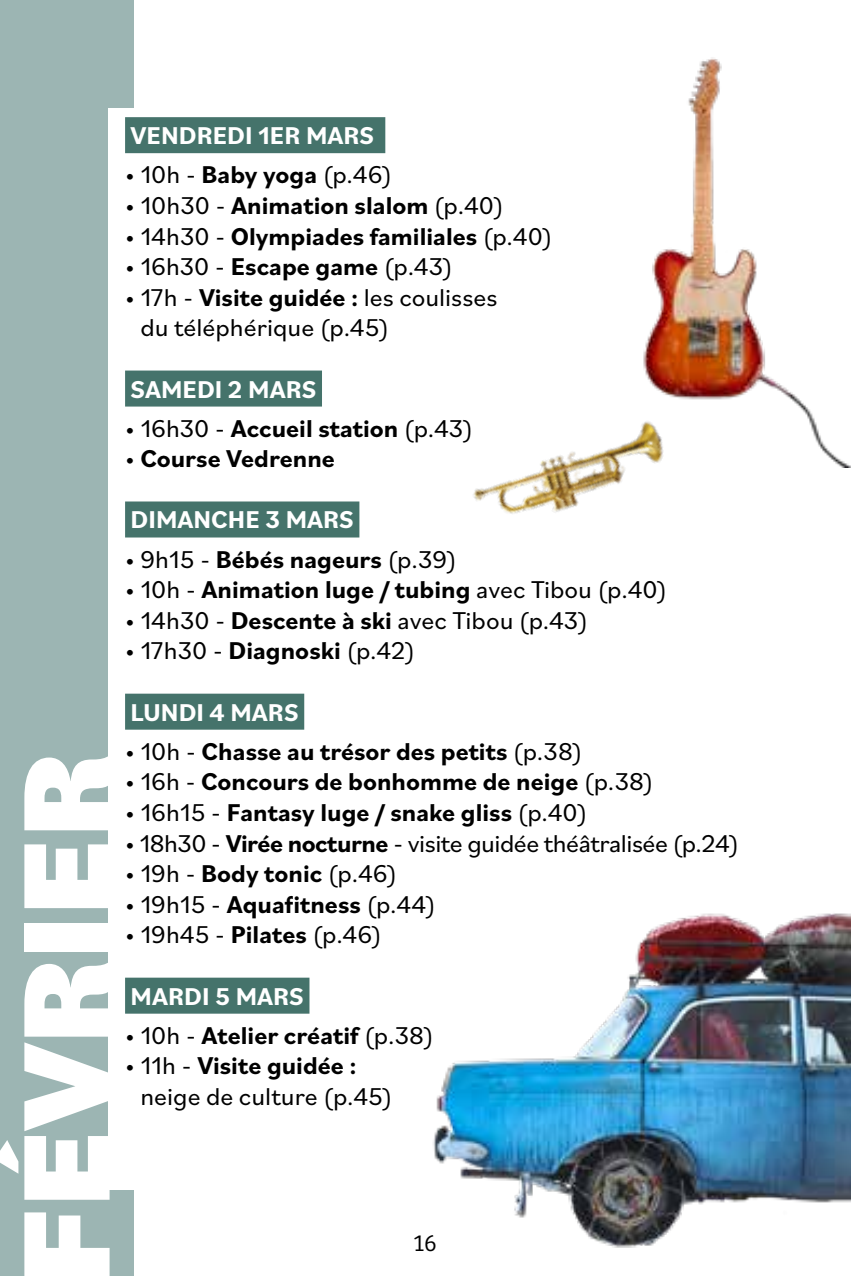
<style>
.page{position:relative;width:851px;height:1276px;background:#fff}
.page>*{position:absolute;margin:0;border:0;box-sizing:border-box;transform-origin:0 0}
.t1{font:900 129px "Bilo";color:#fff}
.t2{font:25.5px/30.6px "Bilo";color:#000}
.t3{font:700 25.5px "Bilo";color:#000}
.t4{font:700 25.5px "Bilo";color:#fff}
.t5{font:25.5px "Bilo";letter-spacing:-.02em;color:#000}
.t6{font:300 24px "Bree";color:#000}
.s1{font-weight:700}
.s2{font-weight:400}
</style>
<div class="page">
<div style="left:0;top:0;width:133px;height:1276px;background:#9cb5b3"></div>
<div style="left:108px;top:108px;width:634px;height:1081px;background:#fff"></div>
<div style="left:125px;top:117px;width:260px;height:36px;background:#45736b"></div>
<div style="left:125px;top:370px;width:197px;height:36px;background:#45736b"></div>
<div style="left:125px;top:501px;width:234px;height:36px;background:#45736b"></div>
<div style="left:125px;top:693px;width:179px;height:36px;background:#45736b"></div>
<div style="left:125px;top:977px;width:184px;height:36px;background:#45736b"></div>
<img style="left:473px;top:450px;width:152px;height:64px">
<img style="left:433px;top:913px;width:417px;height:335px">
<img style="left:606px;top:57px;width:244px;height:411px">
<p class="t4" style="left:131px;top:118px;width:245px">VENDREDI 1ER MARS</p>
<p class="t2" style="left:125px;top:158px;width:268px">• 10h - <span class="s1">Baby yoga</span> (p.46)</p>
<p class="t3" style="left:125px;top:188px;width:380px"><span class="s2">• 10h30 -</span> Animation slalom <span class="s2">(p.40)</span></p>
<p class="t3" style="left:125px;top:218px;width:429px"><span class="s2">• 14h30 -</span> Olympiades familiales <span class="s2">(p.40)</span></p>
<p class="t2" style="left:125px;top:250px;width:329px">• 16h30 - <span class="s1">Escape game</span> (p.43)</p>
<p class="t2" style="left:140px;top:281px;width:358px;text-indent:-15px">• 17h - <span class="s1">Visite guidée :</span> les coulisses du téléphérique (p.45)</p>
<p class="t4" style="left:131px;top:371px;width:187px">SAMEDI 2 MARS</p>
<p class="t3" style="left:125px;top:410px;width:349px"><span class="s2">• 16h30 -</span> Accueil station <span class="s2">(p.43)</span></p>
<p class="t3" style="left:125px;top:441px;width:211px"><span class="s2">•</span> Course Vedrenne</p>
<h1 class="t1" style="left:-22px;top:1283px;width:532px;rotate:-90deg">FÉVRIER</h1>
<p class="t4" style="left:131px;top:502px;width:225px">DIMANCHE 3 MARS</p>
<p class="t2" style="left:125px;top:543px;width:333px">• 9h15 - <span class="s1">Bébés nageurs</span> (p.39)</p>
<p class="t2" style="left:125px;top:573px;width:543px">• 10h - <span class="s1">Animation luge / tubing</span> avec Tibou (p.40)</p>
<p class="t2" style="left:125px;top:604px;width:464px">• 14h30 - <span class="s1">Descente à ski</span> avec Tibou (p.43)</p>
<p class="t2" style="left:125px;top:634px;width:292px">• 17h30 - <span class="s1">Diagnoski</span> (p.42)</p>
<p class="t4" style="left:131px;top:694px;width:169px">LUNDI 4 MARS</p>
<p class="t3" style="left:125px;top:733px;width:459px"><span class="s2">• 10h -</span> Chasse au trésor des petits <span class="s2">(p.38)</span></p>
<p class="t3" style="left:125px;top:764px;width:530px"><span class="s2">• 16h -</span> Concours de bonhomme de neige <span class="s2">(p.38)</span></p>
<p class="t3" style="left:125px;top:795px;width:464px"><span class="s2">• 16h15 -</span> Fantasy luge / snake gliss <span class="s2">(p.40)</span></p>
<p class="t5" style="left:125px;top:825px;width:615px">• 18h30 - <span class="s1">Virée nocturne</span> - visite guidée théâtralisée (p.24)</p>
<p class="t2" style="left:125px;top:857px;width:274px">• 19h - <span class="s1">Body tonic</span> (p.46)</p>
<p class="t2" style="left:125px;top:888px;width:312px">• 19h15 - <span class="s1">Aquafitness</span> (p.44)</p>
<p class="t2" style="left:125px;top:918px;width:258px">• 19h45 - <span class="s1">Pilates</span> (p.46)</p>
<p class="t4" style="left:131px;top:978px;width:175px">MARDI 5 MARS</p>
<p class="t3" style="left:125px;top:1017px;width:310px"><span class="s2">• 10h -</span> Atelier créatif <span class="s2">(p.38)</span></p>
<p class="t2" style="left:140px;top:1049px;width:254px;text-indent:-15px">• 11h - <span class="s1">Visite guidée : </span>neige de culture (p.45)</p>
<p class="t6" style="left:414px;top:1225px;width:24px">16</p>
</div>
